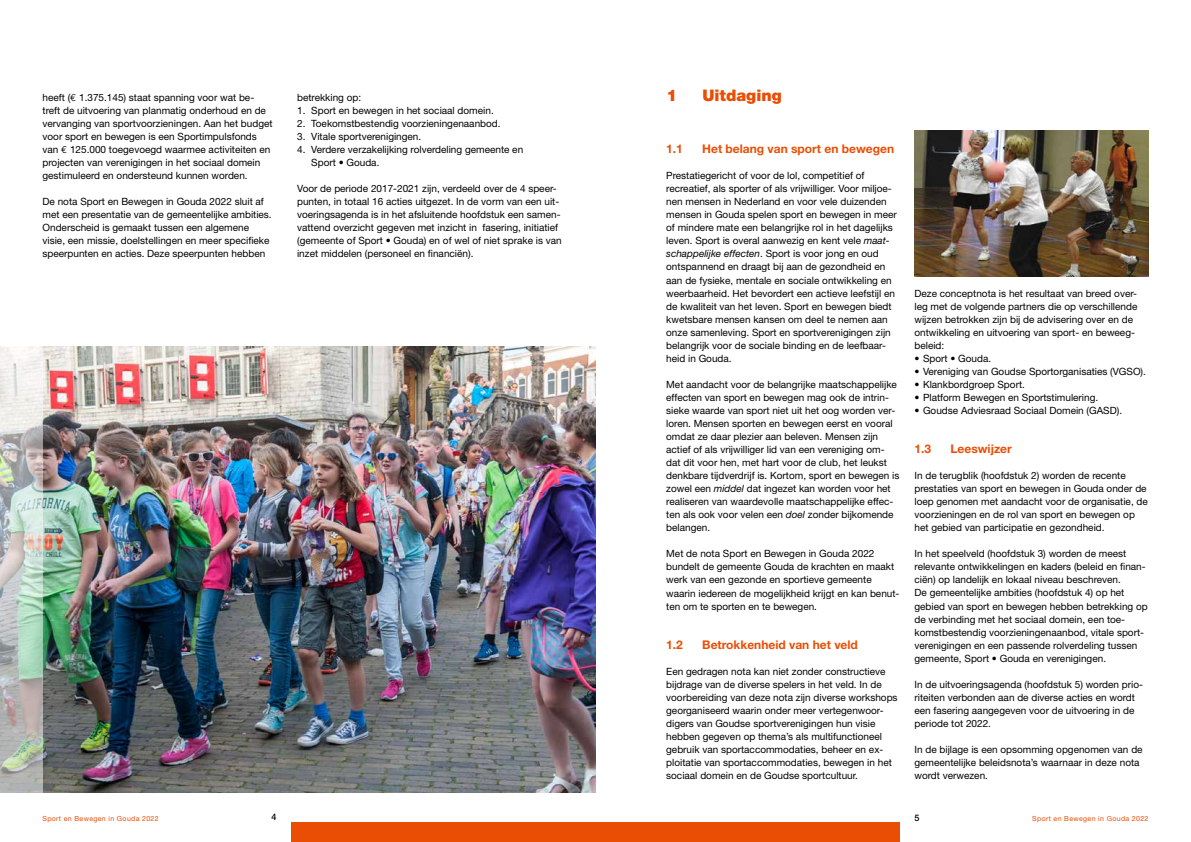
<style>
.page{position:relative;width:1191px;height:842px;background:#fff}
.page>*{position:absolute;margin:0;border:0;box-sizing:border-box;transform-origin:0 0}
.t1{font:900 16px "Helvetica Neue LT Std";color:#e94e04}
.t2{font:700 12px "Helvetica Neue LT Std";color:#e94e04}
.t3{font:10px/13px "Helvetica Neue LT Std";color:#000}
.t4{font:500 9px "Helvetica Neue LT Std";color:#000}
.t5{font:7px "Helvetica Neue LT Std";letter-spacing:.05em;color:#e94e04}
.s1{font-family:"Euro Mono"}
.s2{font-style:italic}
</style>
<div class="page">
<div style="left:291px;top:822px;width:304px;height:20px;background:#e94e04"></div>
<div style="left:595px;top:822px;width:305px;height:20px;background:#e94e04"></div>
<img style="left:43px;top:346px;width:552px;height:446px">
<img style="left:0;top:346px;width:43px;height:447px">
<img style="left:914px;top:130px;width:234px;height:147px">
<p class="t3" style="left:43px;top:91px;width:232px">heeft (<span class="s1">a</span> 1.375.145) staat spanning voor wat be&shy;treft de uitvoering van planmatig onderhoud en de vervanging van sportvoorzieningen. Aan het budget voor sport en bewegen is een Sportimpulsfonds van <span class="s1">a</span> 125.000 toegevoegd waarmee activiteiten en projecten van verenigingen in het sociaal domein gestimuleerd en ondersteund kunnen worden.</p>
<p class="t3" style="left:43px;top:195px;width:231px">De nota Sport en Bewegen in Gouda 2022 sluit af met een presentatie van de gemeentelijke ambities.<br>Onderscheid is gemaakt tussen een algemene visie, een missie, doelstellingen en meer specifieke speerpunten en acties. Deze speerpunten hebben</p>
<p class="t3" style="left:297px;top:91px;width:66px">betrekking op:</p>
<p class="t3" style="left:297px;top:104px;width:198px">1. Sport en bewegen in het sociaal domein.</p>
<p class="t3" style="left:297px;top:117px;width:205px">2. Toekomstbestendig voorzieningenaanbod.</p>
<p class="t3" style="left:297px;top:130px;width:126px">3. Vitale sportverenigingen.</p>
<p class="t3" style="left:311px;top:143px;width:213px;text-indent:-14px">4. Verdere verzakelijking rolverdeling gemeente en<br>Sport • Gouda.</p>
<p class="t3" style="left:297px;top:182px;width:266px">Voor de periode 2017-2021 zijn, verdeeld over de 4 speer&shy;punten, in totaal 16 acties uitgezet. In de vorm van een uit&shy;voeringsagenda is in het afsluitende hoofdstuk een samen&shy;vattend overzicht gegeven met inzicht in fasering, initiatief (gemeente of Sport • Gouda) en of wel of niet sprake is van inzet middelen (personeel en financiën).</p>
<h1 class="t1" style="left:666px;top:86px;width:12px">1</h1>
<h1 class="t1" style="left:702px;top:86px;width:81px">Uitdaging</h1>
<p class="t2" style="left:666px;top:141px;width:18px">1.1</p>
<p class="t2" style="left:702px;top:141px;width:193px">Het belang van sport en bewegen</p>
<p class="t3" style="left:666px;top:169px;width:232px">Prestatiegericht of voor de lol, competitief of recreatief, als sporter of als vrijwilliger. Voor miljoe&shy;nen mensen in Nederland en voor vele duizenden mensen in Gouda spelen sport en bewegen in meer of mindere mate een belangrijke rol in het dagelijks leven. Sport is overal aanwezig en kent vele <span class="s2">maat&shy;schappelijke effecten</span>. Sport is voor jong en oud ontspannend en draagt bij aan de gezondheid en aan de fysieke, mentale en sociale ontwikkeling en weerbaarheid. Het bevordert een actieve leefstijl en de kwaliteit van het leven. Sport en bewegen biedt kwetsbare mensen kansen om deel te nemen aan onze samenleving. Sport en sportverenigingen zijn belangrijk voor de sociale binding en de leefbaar&shy;heid in Gouda.</p>
<p class="t3" style="left:666px;top:378px;width:235px">Met aandacht voor de belangrijke maatschappelijke effecten van sport en bewegen mag ook de intrin&shy;sieke waarde van sport niet uit het oog worden ver&shy;loren. Mensen sporten en bewegen eerst en vooral omdat ze daar plezier aan beleven. Mensen zijn actief of als vrijwilliger lid van een vereniging om&shy;dat dit voor hen, met hart voor de club, het leukst denkbare tijdverdrijf is. Kortom, sport en bewegen is zowel een <span class="s2">middel</span> dat ingezet kan worden voor het realiseren van waardevolle maatschappelijke effec&shy;ten als ook voor velen een <span class="s2">doel</span> zonder bijkomende belangen.</p>
<p class="t3" style="left:666px;top:547px;width:235px">Met de nota Sport en Bewegen in Gouda 2022 bundelt de gemeente Gouda de krachten en maakt werk van een gezonde en sportieve gemeente waarin iedereen de mogelijkheid krijgt en kan benut&shy;ten om te sporten en te bewegen.</p>
<p class="t2" style="left:666px;top:637px;width:18px">1.2</p>
<p class="t2" style="left:702px;top:637px;width:157px">Betrokkenheid van het veld</p>
<p class="t3" style="left:666px;top:664px;width:233px">Een gedragen nota kan niet zonder constructieve bijdrage van de diverse spelers in het veld. In de voorbereiding van deze nota zijn diverse workshops georganiseerd waarin onder meer vertegenwoor&shy;digers van Goudse sportverenigingen hun visie hebben gegeven op thema’s als multifunctioneel gebruik van sportaccommodaties, beheer en ex&shy;ploitatie van sportaccommodaties, bewegen in het sociaal domein en de Goudse sportcultuur.</p>
<p class="t3" style="left:914px;top:286px;width:224px">Deze conceptnota is het resultaat van breed over&shy;leg met de volgende partners die op verschillende wijzen betrokken zijn bij de advisering over en de ontwikkeling en uitvoering van sport- en beweeg&shy;beleid:</p>
<p class="t3" style="left:914px;top:352px;width:78px">• Sport • Gouda.</p>
<p class="t3" style="left:914px;top:365px;width:233px">• Vereniging van Goudse Sportorganisaties (VGSO).</p>
<p class="t3" style="left:914px;top:378px;width:112px">• Klankbordgroep Sport.</p>
<p class="t3" style="left:914px;top:391px;width:185px">• Platform Bewegen en Sportstimulering.</p>
<p class="t3" style="left:914px;top:404px;width:209px">• Goudse Adviesraad Sociaal Domein (GASD).</p>
<p class="t2" style="left:914px;top:441px;width:18px">1.3</p>
<p class="t2" style="left:950px;top:441px;width:63px">Leeswijzer</p>
<p class="t3" style="left:914px;top:469px;width:235px">In de terugblik (hoofdstuk 2) worden de recente prestaties van sport en bewegen in Gouda onder de loep genomen met aandacht voor de organisatie, de voorzieningen en de rol van sport en bewegen op het gebied van participatie en gezondheid.</p>
<p class="t3" style="left:914px;top:547px;width:235px">In het speelveld (hoofdstuk 3) worden de meest relevante ontwikkelingen en kaders (beleid en finan&shy;ciën) op landelijk en lokaal niveau beschreven.<br>De gemeentelijke ambities (hoofdstuk 4) op het gebied van sport en bewegen hebben betrekking op de verbinding met het sociaal domein, een toe&shy;komstbestendig voorzieningenaanbod, vitale sport&shy;verenigingen en een passende rolverdeling tussen gemeente, Sport • Gouda en verenigingen.</p>
<p class="t3" style="left:914px;top:678px;width:229px">In de uitvoeringsagenda (hoofdstuk 5) worden prio&shy;riteiten verbonden aan de diverse acties en wordt een fasering aangegeven voor de uitvoering in de periode tot 2022.</p>
<p class="t3" style="left:914px;top:743px;width:230px">In de bijlage is een opsomming opgenomen van de gemeentelijke beleidsnota’s waarnaar in deze nota wordt verwezen.</p>
<p class="t5" style="left:43px;top:815px;width:118px">Sport en Bewegen in Gouda 2022</p>
<p class="t4" style="left:271px;top:812px;width:7px">4</p>
<p class="t4" style="left:914px;top:812px;width:7px">5</p>
<p class="t5" style="left:1032px;top:815px;width:118px">Sport en Bewegen in Gouda 2022</p>
</div>
